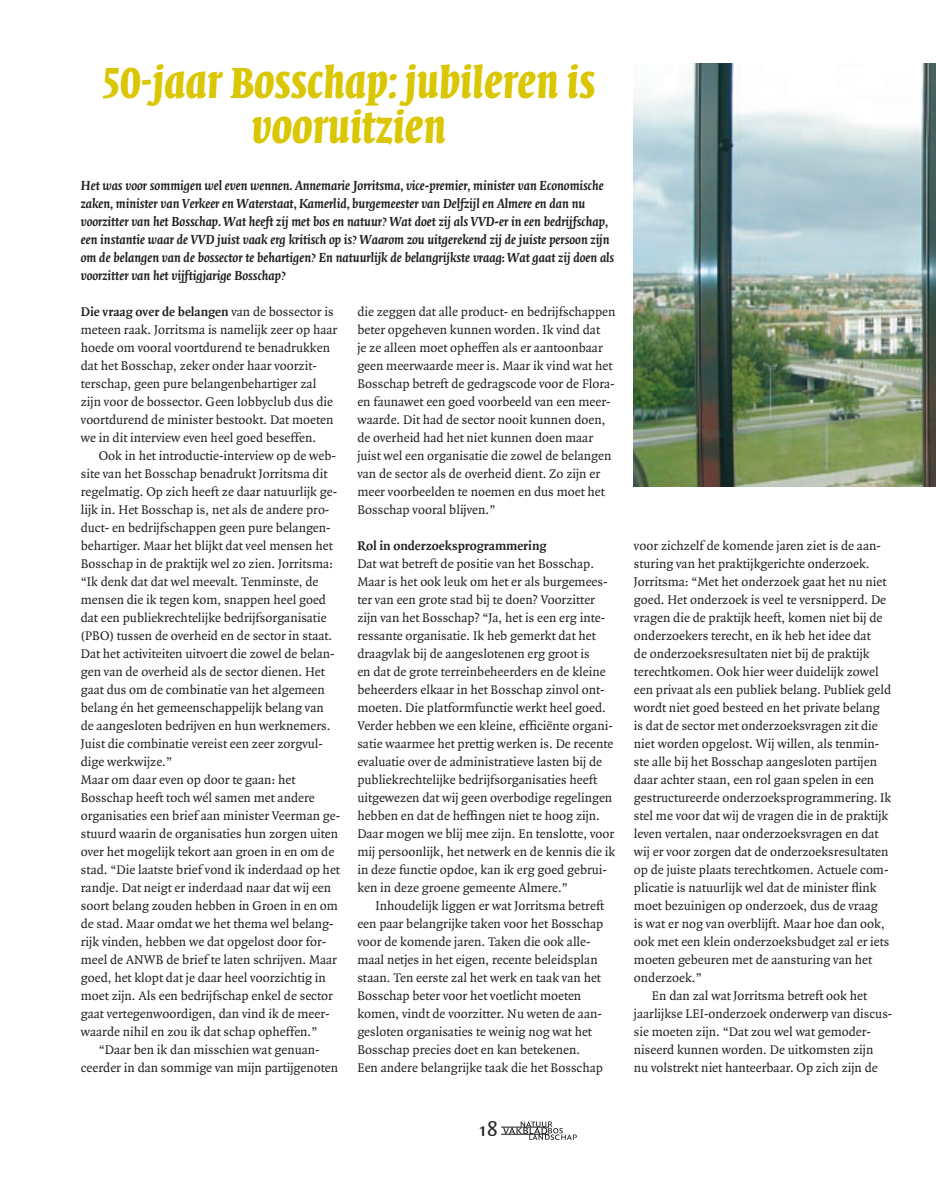
<style>
.page{position:relative;width:936px;height:1191px;background:#fff}
.page>*{position:absolute;margin:0;border:0;box-sizing:border-box;transform-origin:0 0}
.t1{font:italic 700 45px/45px "Quadraat Dis";color:#dac602;text-align:center}
.t2{font:21px "Quadraat Sans";color:#231f20}
.t3{font:italic 700 13.95px/18px "Quadraat";color:#231f20}
.t4{font:13.5px/18px "Quadraat";color:#231f20}
.t5{font:700 13.5px "Quadraat";color:#231f20}
.s1{font-weight:700}
</style>
<div class="page">
<svg style="left:503px;top:1121px;width:73px;height:18px"></svg>
<hr style="left:501px;top:1126px;width:48px;height:1px;background:#231f20">
<hr style="left:501px;top:1134px;width:48px;height:1px;background:#231f20">
<img style="left:634px;top:64px;width:301px;height:423px">
<h1 class="t1" style="left:102px;top:61px;width:494px">50-jaar Bosschap: jubileren is vooruitzien</h1>
<p class="t3" style="left:81px;top:177px;width:535px">Het was voor sommigen wel even wennen. Annemarie Jorritsma, vice-premier, minister van Economische zaken, minister van Verkeer en Waterstaat, Kamerlid, burgemeester van Delfzijl en Almere en dan nu voorzitter van het Bosschap. Wat heeft zij met bos en natuur? Wat doet zij als VVD-er in een bedrijfschap, een instantie waar de VVD juist vaak erg kritisch op is? Waarom zou uitgerekend zij de juiste persoon zijn om de belangen van de bossector te behartigen? En natuurlijk de belangrijkste vraag: Wat gaat zij doen als voorzitter van het vijftigjarige Bosschap?</p>
<p class="t4" style="left:81px;top:303px;width:258px"><span class="s1">Die vraag over de belangen</span> van de bossector is meteen raak. Jorritsma is namelijk zeer op haar hoede om vooral voortdurend te benadrukken dat het Bosschap, zeker onder haar voorzit&shy;terschap, geen pure belangenbehartiger zal zijn voor de bossector. Geen lobbyclub dus die voortdurend de minister bestookt. Dat moeten we in dit interview even heel goed beseffen.</p>
<p class="t4" style="left:99px;top:447px;width:239px">Ook in het introductie-interview op de web-</p>
<p class="t4" style="left:81px;top:465px;width:248px">site van het Bosschap benadrukt Jorritsma dit</p>
<p class="t4" style="left:81px;top:483px;width:258px">regelmatig. Op zich heeft ze daar natuurlijk ge-</p>
<p class="t4" style="left:81px;top:501px;width:250px">lijk in. Het Bosschap is, net als de andere pro-</p>
<p class="t4" style="left:81px;top:519px;width:251px">duct- en bedrijfschappen geen pure belangen-</p>
<p class="t4" style="left:81px;top:537px;width:253px">behartiger. Maar het blijkt dat veel mensen het</p>
<p class="t4" style="left:81px;top:555px;width:253px">Bosschap in de praktijk wel zo zien. Jorritsma:</p>
<p class="t4" style="left:81px;top:573px;width:239px">“Ik denk dat dat wel meevalt. Tenminste, de</p>
<p class="t4" style="left:81px;top:591px;width:247px">mensen die ik tegen kom, snappen heel goed</p>
<p class="t4" style="left:81px;top:609px;width:247px">dat een publiekrechtelijke bedrijfsorganisatie</p>
<p class="t4" style="left:81px;top:627px;width:253px">(PBO) tussen de overheid en de sector in staat.</p>
<p class="t4" style="left:81px;top:645px;width:255px">Dat het activiteiten uitvoert die zowel de belan-</p>
<p class="t4" style="left:81px;top:663px;width:245px">gen van de overheid als de sector dienen. Het</p>
<p class="t4" style="left:81px;top:681px;width:245px">gaat dus om de combinatie van het algemeen</p>
<p class="t4" style="left:81px;top:699px;width:244px">belang én het gemeenschappelijk belang van</p>
<p class="t4" style="left:81px;top:717px;width:251px">de aangesloten bedrijven en hun werknemers.</p>
<p class="t4" style="left:81px;top:735px;width:244px">Juist die combinatie vereist een zeer zorgvul-</p>
<p class="t4" style="left:81px;top:753px;width:93px">dige werkwijze.”</p>
<p class="t4" style="left:81px;top:771px;width:216px">Maar om daar even op door te gaan: het</p>
<p class="t4" style="left:81px;top:789px;width:235px">Bosschap heeft toch wél samen met andere</p>
<p class="t4" style="left:81px;top:807px;width:261px">organisaties een brief aan minister Veerman ge-</p>
<p class="t4" style="left:81px;top:825px;width:259px">stuurd waarin de organisaties hun zorgen uiten</p>
<p class="t4" style="left:81px;top:843px;width:255px">over het mogelijk tekort aan groen in en om de</p>
<p class="t4" style="left:81px;top:861px;width:260px">stad. “Die laatste brief vond ik inderdaad op het</p>
<p class="t4" style="left:81px;top:879px;width:252px">randje. Dat neigt er inderdaad naar dat wij een</p>
<p class="t4" style="left:81px;top:897px;width:258px">soort belang zouden hebben in Groen in en om</p>
<p class="t4" style="left:81px;top:915px;width:254px">de stad. Maar omdat we het thema wel belang-</p>
<p class="t4" style="left:81px;top:933px;width:247px">rijk vinden, hebben we dat opgelost door for-</p>
<p class="t4" style="left:81px;top:951px;width:258px">meel de ANWB de brief te laten schrijven. Maar</p>
<p class="t4" style="left:81px;top:969px;width:246px">goed, het klopt dat je daar heel voorzichtig in</p>
<p class="t4" style="left:81px;top:987px;width:253px">moet zijn. Als een bedrijfschap enkel de sector</p>
<p class="t4" style="left:81px;top:1005px;width:250px">gaat vertegenwoordigen, dan vind ik de meer-</p>
<p class="t4" style="left:81px;top:1023px;width:238px">waarde nihil en zou ik dat schap opheffen.”</p>
<p class="t4" style="left:99px;top:1041px;width:222px">“Daar ben ik dan misschien wat genuan-</p>
<p class="t4" style="left:81px;top:1059px;width:259px">ceerder in dan sommige van mijn partijgenoten</p>
<p class="t4" style="left:357px;top:303px;width:259px">die zeggen dat alle product- en bedrijfschappen beter opgeheven kunnen worden. Ik vind dat<br>je ze alleen moet opheffen als er aantoonbaar geen meerwaarde meer is. Maar ik vind wat het Bosschap betreft de gedragscode voor de Flora&shy;en faunawet een goed voorbeeld van een meer&shy;waarde. Dit had de sector nooit kunnen doen, de overheid had het niet kunnen doen maar juist wel een organisatie die zowel de belangen van de sector als de overheid dient. Zo zijn er meer voorbeelden te noemen en dus moet het Bosschap vooral blijven.”</p>
<p class="t5" style="left:357px;top:538px;width:191px">Rol in onderzoeksprogrammering</p>
<p class="t4" style="left:357px;top:555px;width:259px">Dat wat betreft de positie van het Bosschap.<br>Maar is het ook leuk om het er als burgemees&shy;ter van een grote stad bij te doen? Voorzitter zijn van het Bosschap? “Ja, het is een erg inte&shy;ressante organisatie. Ik heb gemerkt dat het draagvlak bij de aangeslotenen erg groot is<br>en dat de grote terreinbeheerders en de kleine beheerders elkaar in het Bosschap zinvol ont&shy;moeten. Die platformfunctie werkt heel goed.<br>Verder hebben we een kleine, efficiënte organi&shy;satie waarmee het prettig werken is. De recente evaluatie over de administratieve lasten bij de publiekrechtelijke bedrijfsorganisaties heeft uitgewezen dat wij geen overbodige regelingen hebben en dat de heffingen niet te hoog zijn.<br>Daar mogen we blij mee zijn. En tenslotte, voor mij persoonlijk, het netwerk en de kennis die ik in deze functie opdoe, kan ik erg goed gebrui&shy;ken in deze groene gemeente Almere.”</p>
<p class="t4" style="left:357px;top:897px;width:248px;text-indent:18px">Inhoudelijk liggen er wat Jorritsma betreft een paar belangrijke taken voor het Bosschap voor de komende jaren. Taken die ook alle&shy;maal netjes in het eigen, recente beleidsplan staan. Ten eerste zal het werk en taak van het Bosschap beter voor het voetlicht moeten komen, vindt de voorzitter. Nu weten de aan&shy;gesloten organisaties te weinig nog wat het Bosschap precies doet en kan betekenen.<br>Een andere belangrijke taak die het Bosschap</p>
<p class="t4" style="left:634px;top:537px;width:248px">voor zichzelf de komende jaren ziet is de aan-</p>
<p class="t4" style="left:634px;top:555px;width:237px">sturing van het praktijkgerichte onderzoek.</p>
<p class="t4" style="left:634px;top:573px;width:254px">Jorritsma: “Met het onderzoek gaat het nu niet</p>
<p class="t4" style="left:634px;top:591px;width:254px">goed. Het onderzoek is veel te versnipperd. De</p>
<p class="t4" style="left:634px;top:609px;width:250px">vragen die de praktijk heeft, komen niet bij de</p>
<p class="t4" style="left:634px;top:627px;width:238px">onderzoekers terecht, en ik heb het idee dat</p>
<p class="t4" style="left:634px;top:645px;width:237px">de onderzoeksresultaten niet bij de praktijk</p>
<p class="t4" style="left:634px;top:663px;width:246px">terechtkomen. Ook hier weer duidelijk zowel</p>
<p class="t4" style="left:634px;top:681px;width:259px">een privaat als een publiek belang. Publiek geld</p>
<p class="t4" style="left:634px;top:699px;width:247px">wordt niet goed besteed en het private belang</p>
<p class="t4" style="left:634px;top:717px;width:245px">is dat de sector met onderzoeksvragen zit die</p>
<p class="t4" style="left:634px;top:735px;width:247px">niet worden opgelost. Wij willen, als tenmin-</p>
<p class="t4" style="left:634px;top:753px;width:245px">ste alle bij het Bosschap aangesloten partijen</p>
<p class="t4" style="left:634px;top:771px;width:242px">daar achter staan, een rol gaan spelen in een</p>
<p class="t4" style="left:634px;top:789px;width:259px">gestructureerde onderzoeksprogrammering. Ik</p>
<p class="t4" style="left:634px;top:807px;width:256px">stel me voor dat wij de vragen die in de praktijk</p>
<p class="t4" style="left:634px;top:825px;width:246px">leven vertalen, naar onderzoeksvragen en dat</p>
<p class="t4" style="left:634px;top:843px;width:256px">wij er voor zorgen dat de onderzoeksresultaten</p>
<p class="t4" style="left:634px;top:861px;width:256px">op de juiste plaats terechtkomen. Actuele com-</p>
<p class="t4" style="left:634px;top:879px;width:244px">plicatie is natuurlijk wel dat de minister flink</p>
<p class="t4" style="left:634px;top:897px;width:245px">moet bezuinigen op onderzoek, dus de vraag</p>
<p class="t4" style="left:634px;top:915px;width:252px">is wat er nog van overblijft. Maar hoe dan ook,</p>
<p class="t4" style="left:634px;top:933px;width:257px">ook met een klein onderzoeksbudget zal er iets</p>
<p class="t4" style="left:634px;top:951px;width:240px">moeten gebeuren met de aansturing van het</p>
<p class="t4" style="left:634px;top:969px;width:69px">onderzoek.”</p>
<p class="t4" style="left:652px;top:987px;width:217px">En dan zal wat Jorritsma betreft ook het</p>
<p class="t4" style="left:634px;top:1005px;width:260px">jaarlijkse LEI-onderzoek onderwerp van discus-</p>
<p class="t4" style="left:634px;top:1023px;width:239px">sie moeten zijn. “Dat zou wel wat gemoder-</p>
<p class="t4" style="left:634px;top:1041px;width:241px">niseerd kunnen worden. De uitkomsten zijn</p>
<p class="t4" style="left:634px;top:1059px;width:245px">nu volstrekt niet hanteerbaar. Op zich zijn de</p>
<h2 class="t2" style="left:479px;top:1117px;width:20px">18</h2>
</div>
